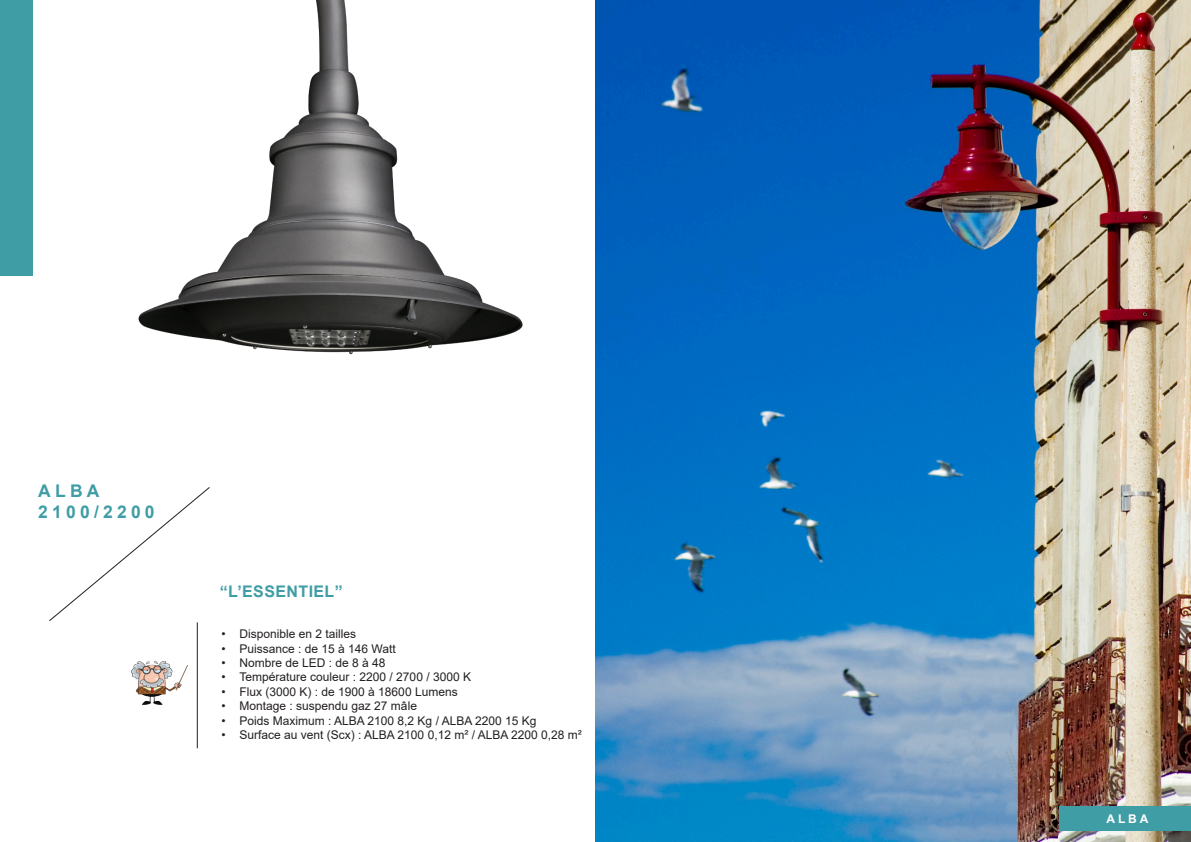
<style>
.page{position:relative;width:1191px;height:842px;background:#fff}
.page>*{position:absolute;margin:0;border:0;box-sizing:border-box;transform-origin:0 0}
.t1{font:700 17.5px/21px "Arial";letter-spacing:.24em;color:#3f9da5}
.t2{font:700 16px "Arial";letter-spacing:.025em;color:#3f9da5}
.t3{font:12px "Arial";color:#231f20}
.t4{font:700 12px "Arial";color:#fdfcfd}
</style>
<div class="page">
<svg style="left:49px;top:487px;width:161px;height:134px"></svg>
<img style="left:138px;top:0;width:385px;height:355px">
<hr style="left:197px;top:622px;width:1px;height:126px;background:#231f20">
<img style="left:131px;top:661px;width:56px;height:43px">
<img style="left:595px;top:0;width:596px;height:842px">
<div style="left:1059px;top:806px;width:132px;height:25px;background:#3f9da5"></div>
<div style="left:0;top:0;width:33px;height:276px;background:#3f9da5"></div>
<h1 class="t1" style="left:38px;top:482px;width:118px">ALBA<br>2100/2200</h1>
<h2 class="t2" style="left:220px;top:585px;width:125px">“L’ESSENTIEL”</h2>
<p class="t3" style="left:221px;top:629px;width:136px">• Disponible en 2 tailles</p>
<p class="t3" style="left:221px;top:644px;width:176px">• Puissance : de 15 à 146 Watt</p>
<p class="t3" style="left:221px;top:658px;width:166px">• Nombre de LED : de 8 à 48</p>
<p class="t3" style="left:221px;top:673px;width:251px">• Température couleur : 2200 / 2700 / 3000 K</p>
<p class="t3" style="left:221px;top:687px;width:238px">• Flux (3000 K) : de 1900 à 18600 Lumens</p>
<p class="t3" style="left:221px;top:701px;width:197px">• Montage : suspendu gaz 27 mâle</p>
<p class="t3" style="left:221px;top:716px;width:316px">• Poids Maximum : ALBA 2100 8,2 Kg / ALBA 2200 15 Kg</p>
<p class="t3" style="left:221px;top:730px;width:362px">• Surface au vent (Scx) : ALBA 2100 0,12 m² / ALBA 2200 0,28 m²</p>
<p class="t4" style="left:1106px;top:814px;width:43px">ALBA</p>
</div>
